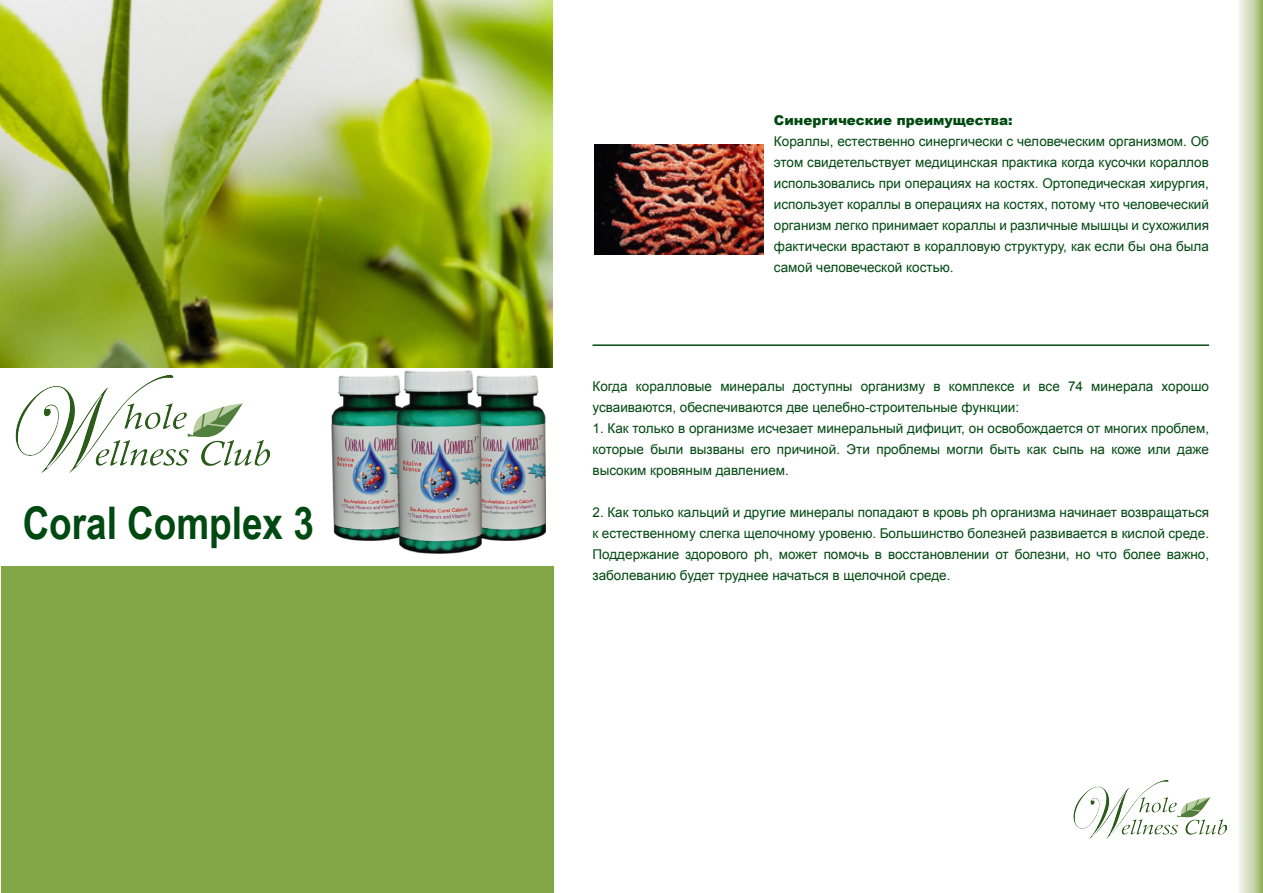
<style>
.page{position:relative;width:1263px;height:893px;background:#fff}
.page>*{position:absolute;margin:0;border:0;box-sizing:border-box;transform-origin:0 0}
.t1{font:700 45px "Arial Narrow";color:#004911}
.t2{font:13.5px/21px "Arial";color:#004911;text-align:justify}
.t3{font:900 13.5px "Arial";color:#004911}
</style>
<div class="page">
<img style="left:1239px;top:0;width:24px;height:892px">
<hr style="left:592px;top:344px;width:617px;height:2px;background:#004911">
<img style="left:595px;top:145px;width:168px;height:110px">
<img style="left:1073px;top:781px;width:153px;height:58px">
<img style="left:0;top:0;width:552px;height:367px">
<div style="left:1px;top:566px;width:553px;height:327px;background:#83a747"></div>
<img style="left:15px;top:376px;width:254px;height:97px">
<img style="left:331px;top:375px;width:66px;height:166px">
<img style="left:481px;top:375px;width:64px;height:166px">
<img style="left:397px;top:370px;width:84px;height:184px">
<p class="t1" style="left:23px;top:489px;width:293px">Coral Complex 3</p>
<p class="t3" style="left:774px;top:110px;width:240px">Синергические преимущества:</p>
<p class="t2" style="left:774px;top:131px;width:437px">Кораллы, естественно синергически с человеческим организмом. Об этом свидетельствует медицинская практика когда кусочки кораллов использовались при операциях на костях. Ортопедическая хирургия, использует кораллы в операциях на костях, потому что человеческий организм легко принимает кораллы и различные мышцы и сухожилия фактически врастают в коралловую структуру, как если бы она была самой человеческой костью.</p>
<p class="t2" style="left:592px;top:376px;width:618px">Когда коралловые минералы доступны организму в комплексе и все 74 минерала хорошо усваиваются, обеспечиваются две целебно-строительные функции:</p>
<p class="t2" style="left:592px;top:418px;width:618px">1. Как только в организме исчезает минеральный дифицит, он освобождается от многих проблем, которые были вызваны его причиной. Эти проблемы могли быть как сыпь на коже или даже высоким кровяным давлением.</p>
<p class="t2" style="left:592px;top:502px;width:618px">2. Как только кальций и другие минералы попадают в кровь рh организма начинает возвращаться к естественному слегка щелочному уровеню. Большинство болезней развивается в кислой среде.<br>Поддержание здорового рh, может помочь в восстановлении от болезни, но что более важно, заболеванию будет труднее начаться в щелочной среде.</p>
</div>
